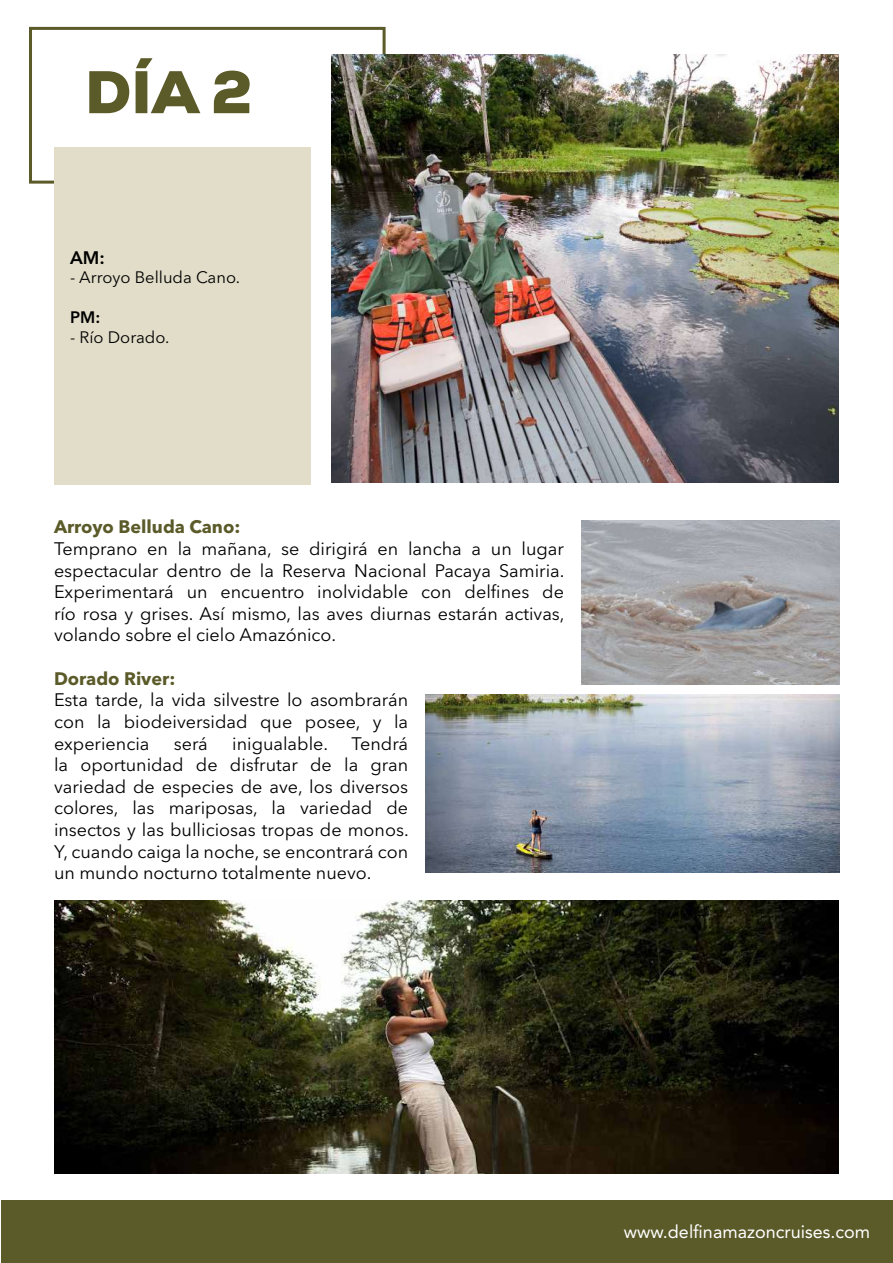
<style>
.page{position:relative;width:893px;height:1263px;background:#fff}
.page>*{position:absolute;margin:0;border:0;box-sizing:border-box;transform-origin:0 0}
.t1{font:900 60px "Nexa";color:#5b5a29}
.t2{font:18px/21.6px "Avenir Next LT Pro";color:#000;text-align:justify}
.t3{font:700 18px "Avenir Next LT Pro";color:#5b5a29}
.t4{font:18px "Avenir LT Std";color:#fff}
.t5{font:600 18px "Avenir Next LT Pro";color:#000}
.t6{font:16.5px "Avenir Next LT Pro";color:#000}
.t7{font:600 16.5px "Avenir Next LT Pro";color:#000}
</style>
<div class="page">
<div style="left:1px;top:1200px;width:891px;height:62px;background:#5b5a29"></div>
<div style="left:29px;top:27px;width:357px;height:157px;border:3px solid #5b5a29"></div>
<div style="left:271px;top:134px;width:81px;height:74px;background:#fff"></div>
<img style="left:332px;top:54px;width:507px;height:428px">
<img style="left:581px;top:521px;width:259px;height:163px">
<img style="left:425px;top:694px;width:415px;height:179px">
<div style="left:55px;top:147px;width:256px;height:338px;background:#e1ddc9"></div>
<img style="left:54px;top:900px;width:785px;height:274px">
<h1 class="t1" style="left:85px;top:54px;width:169px">DÍA 2</h1>
<p class="t5" style="left:70px;top:246px;width:36px">AM:</p>
<p class="t6" style="left:70px;top:268px;width:172px">- Arroyo Belluda Cano.</p>
<p class="t7" style="left:70px;top:307px;width:32px">PM:</p>
<p class="t6" style="left:70px;top:327px;width:101px">- Río Dorado.</p>
<p class="t3" style="left:54px;top:516px;width:188px">Arroyo Belluda Cano:</p>
<p class="t2" style="left:54px;top:538px;width:512px">Temprano en la mañana, se dirigirá en lancha a un lugar espectacular dentro de la Reserva Nacional Pacaya Samiria.<br>Experimentará un encuentro inolvidable con delfines de río rosa y grises. Así mismo, las aves diurnas estarán activas, volando sobre el cielo Amazónico.</p>
<p class="t3" style="left:54px;top:667px;width:123px">Dorado River:</p>
<p class="t2" style="left:54px;top:689px;width:356px">Esta tarde, la vida silvestre lo asombrarán con la biodeiversidad que posee, y la experiencia</p>
<p class="t2" style="left:54px;top:732px;width:356px;text-indent:298px">Tendrá la oportunidad de disfrutar de la gran variedad de especies de ave, los diversos colores, las mariposas, la variedad de insectos y las bulliciosas tropas de monos.<br>Y, cuando caiga la noche, se encontrará con un mundo nocturno totalmente nuevo.</p>
<p class="t2" style="left:174px;top:732px;width:36px">será</p>
<p class="t2" style="left:232px;top:732px;width:98px">inigualable.</p>
<p class="t4" style="left:624px;top:1221px;width:248px">www.delfinamazoncruises.com</p>
</div>
